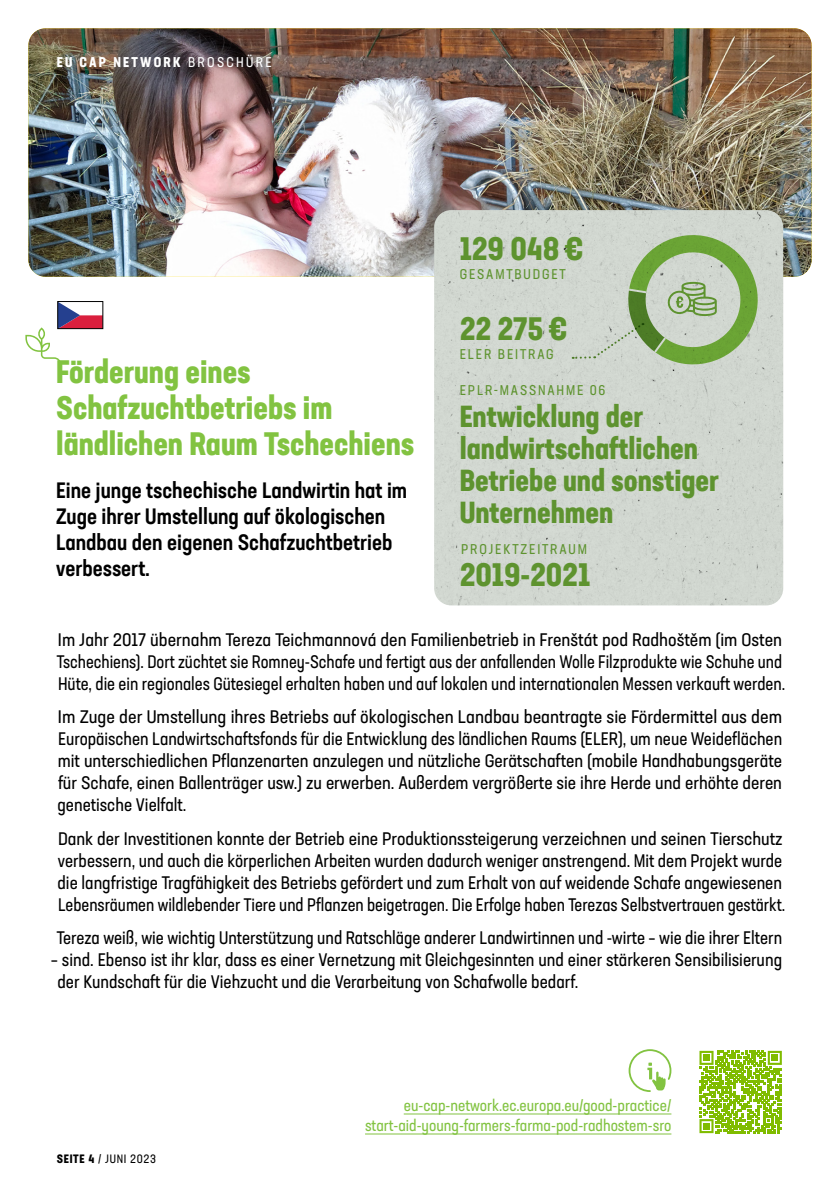
<style>
.page{position:relative;width:840px;height:1191px;background:#fff}
.page>*{position:absolute;margin:0;border:0;box-sizing:border-box;transform-origin:0 0}
.t1{font:700 condensed 32px/36px "Neusa Next Std";color:#82c341}
.t2{font:700 condensed 32px "Neusa Next Std";color:#5e932f}
.t3{font:700 condensed 30px/32px "Neusa Next Std";color:#5e932f}
.t4{font:500 condensed 22px/26px "Neusa Next Std";color:#000}
.t5{font:condensed 18px/22px "Neusa Next Std";color:#000}
.t6{font:condensed 18px/22px "Neusa Next Std";color:#000;text-align:justify;scale:1.05 1}
.t7{font:condensed 18px/22px "Neusa Next Std";color:#000;scale:1.04 1}
.t8{font:condensed 16px/20px "Neusa Next Std";color:#82c341;text-align:right}
.t9{font:condensed 14px "Neusa Next Std";letter-spacing:.13em;color:#5e932f}
.t10{font:700 condensed 14px "Neusa Next Std";letter-spacing:.16em;color:#fff}
.t11{font:condensed 12px "Neusa Next Std";letter-spacing:.055em;color:#000}
.s1{font-weight:400}
.s2{font-weight:700}
</style>
<div class="page">
<img style="left:28px;top:28px;width:783px;height:249px">
<hr style="left:403px;top:1113px;width:268px;height:1px;background:#82c341">
<hr style="left:365px;top:1133px;width:306px;height:1px;background:#82c341">
<svg style="left:628px;top:1049px;width:44px;height:43px"></svg>
<div style="left:434px;top:210px;width:348px;height:395px;background:#d1d7d0"></div>
<svg style="left:572px;top:231px;width:189px;height:137px;background:#b4c6a6"></svg>
<svg style="left:25px;top:302px;width:78px;height:63px"></svg>
<div style="left:58px;top:301px;width:45px;height:28px;border:1px solid #000"></div>
<svg style="left:699px;top:1050px;width:83px;height:84px"></svg>
<p class="t10" style="left:57px;top:54px;width:216px">EU CAP NETWORK <span class="s1">BROSCHÜRE</span></p>
<h1 class="t1" style="left:56px;top:353px;width:359px">Förderung eines<br>Schafzuchtbetriebs im ländlichen Raum Tschechiens</h1>
<p class="t4" style="left:56px;top:476px;width:352px">Eine junge tschechische Landwirtin hat im Zuge ihrer Umstellung auf ökologischen Landbau den eigenen Schafzuchtbetrieb verbessert.</p>
<h1 class="t2" style="left:459px;top:228px;width:125px">129 048 €</h1>
<p class="t9" style="left:459px;top:266px;width:107px">GESAMTBUDGET</p>
<h1 class="t2" style="left:459px;top:308px;width:109px">22 275 €</h1>
<p class="t9" style="left:459px;top:346px;width:95px">ELER BEITRAG</p>
<p class="t9" style="left:459px;top:381px;width:147px">EPLR-MASSNAHME 06</p>
<h2 class="t3" style="left:459px;top:400px;width:260px">Entwicklung der landwirtschaftlichen<br>Betriebe und sonstiger<br>Unternehmen</h2>
<p class="t9" style="left:461px;top:540px;width:127px">PROJEKTZEITRAUM</p>
<h1 class="t2" style="left:459px;top:554px;width:132px">2019-2021</h1>
<p class="t7" style="left:57px;top:628px;width:701px">Im Jahr 2017 übernahm Tereza Teichmannová den Familienbetrieb in Frenštát pod Radhoštěm (im Osten<br>Tschechiens). Dort züchtet sie Romney-Schafe und fertigt aus der anfallenden Wolle Filzprodukte wie Schuhe und<br>Hüte, die ein regionales Gütesiegel erhalten haben und auf lokalen und internationalen Messen verkauft werden.</p>
<p class="t6" style="left:57px;top:705px;width:691px">Im Zuge der Umstellung ihres Betriebs auf ökologischen Landbau beantragte sie Fördermittel aus dem Europäischen Landwirtschaftsfonds für die Entwicklung des ländlichen Raums (ELER), um neue Weideflächen mit unterschiedlichen Pflanzenarten anzulegen und nützliche Gerätschaften (mobile Handhabungsgeräte für Schafe, einen Ballenträger usw.) zu erwerben. Außerdem vergrößerte sie ihre Herde und erhöhte deren genetische Vielfalt.</p>
<p class="t5" style="left:57px;top:827px;width:729px">Dank der Investitionen konnte der Betrieb eine Produktionssteigerung verzeichnen und seinen Tierschutz verbessern, und auch die körperlichen Arbeiten wurden dadurch weniger anstrengend. Mit dem Projekt wurde die langfristige Tragfähigkeit des Betriebs gefördert und zum Erhalt von auf weidende Schafe angewiesenen Lebensräumen wildlebender Tiere und Pflanzen beigetragen. Die Erfolge haben Terezas Selbstvertrauen gestärkt.</p>
<p class="t5" style="left:57px;top:926px;width:726px">Tereza weiß, wie wichtig Unterstützung und Ratschläge anderer Landwirtinnen und -wirte – wie die ihrer Eltern</p>
<p class="t5" style="left:57px;top:948px;width:725px;text-indent:-7px">– sind. Ebenso ist ihr klar, dass es einer Vernetzung mit Gleichgesinnten und einer stärkeren Sensibilisierung der Kundschaft für die Viehzucht und die Verarbeitung von Schafwolle bedarf.</p>
<p class="t11" style="left:57px;top:1151px;width:101px"><span class="s2">SEITE 4</span> / JUNI 2023</p>
<p class="t8" style="left:365px;top:1095px;width:308px">eu-cap-network.ec.europa.eu/good-practice/ start-aid-young-farmers-farma-pod-radhostem-sro</p>
</div>
